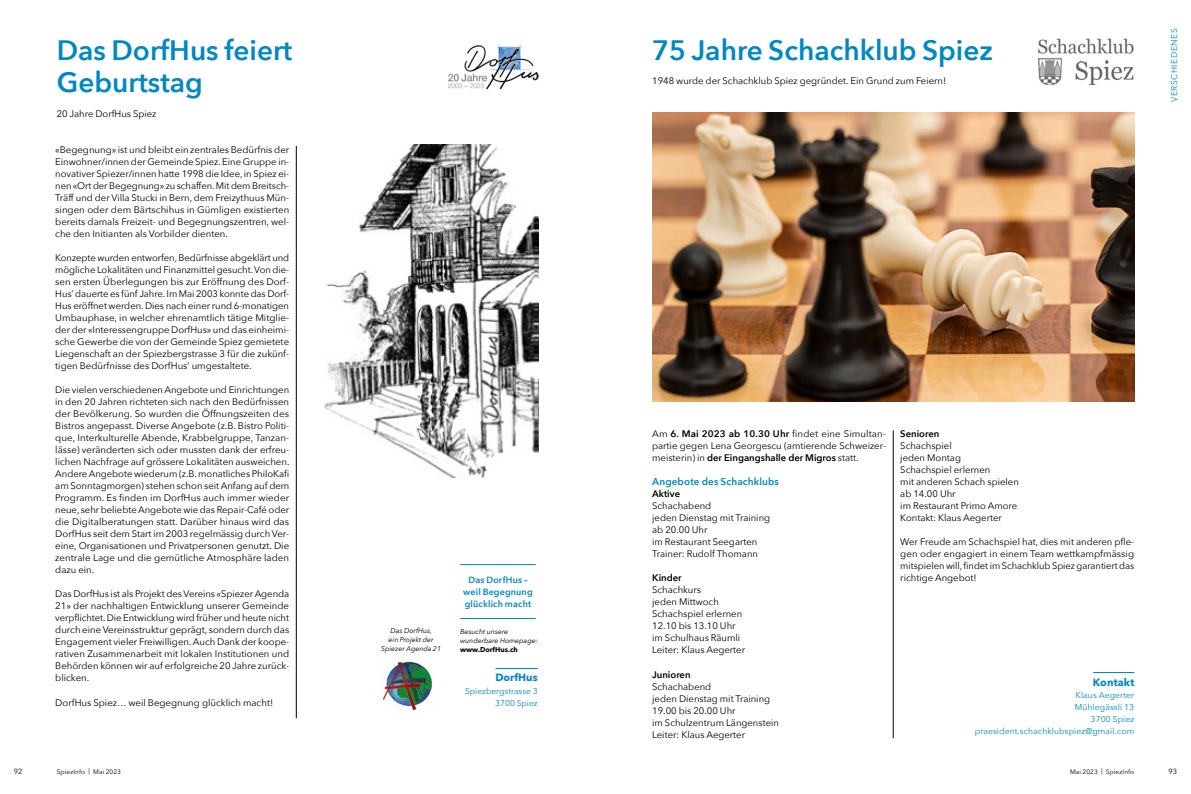
<style>
.page{position:relative;width:1191px;height:794px;background:#fff}
.page>*{position:absolute;margin:0;border:0;box-sizing:border-box;transform-origin:0 0}
.t1{font:600 28px/32px "Avenir Next";color:#0088c2}
.t2{font:700 10.5px "Avenir Next";color:#0088c2}
.t3{font:600 10px "Avenir Next";letter-spacing:.01em;color:#0088c2}
.t4{font:9.5px/12px "Avenir Next";color:#000;text-align:justify}
.t5{font:600 9.5px "Avenir Next";color:#000}
.t6{font:600 9px/12px "Avenir Next";letter-spacing:.015em;color:#0088c2;text-align:center}
.t7{font:8.5px/12px "Avenir Next";letter-spacing:.01em;color:#0088c2;text-align:right}
.t8{font:8.5px "Avenir Next";letter-spacing:.065em;color:#0088c2}
.t9{font:7.5px "Avenir Next";color:#000}
.t10{font:italic 7px/9px "Avenir Next";color:#000;text-align:center}
.t11{font:700 7px "Avenir Next";letter-spacing:-.005em;color:#000}
.t12{font:6.5px "Avenir Next";letter-spacing:.02em;color:#000}
.s1{font-weight:600}
</style>
<div class="page">
<hr style="left:296px;top:146px;width:1px;height:572px;background:#000">
<img style="left:324px;top:145px;width:215px;height:332px">
<img style="left:449px;top:43px;width:90px;height:47px">
<hr style="left:495px;top:668px;width:43px;height:1px;background:#0088c2">
<img style="left:383px;top:661px;width:50px;height:48px">
<hr style="left:460px;top:618px;width:76px;height:1px;background:#0088c2">
<hr style="left:460px;top:564px;width:76px;height:1px;background:#0088c2">
<hr style="left:893px;top:430px;width:1px;height:308px;background:#000">
<img style="left:652px;top:112px;width:482px;height:289px">
<hr style="left:1093px;top:672px;width:41px;height:1px;background:#0088c2">
<img style="left:1038px;top:39px;width:96px;height:45px">
<h1 class="t1" style="left:57px;top:34px;width:237px">Das DorfHus feiert<br>Geburtstag</h1>
<p class="t4" style="left:57px;top:107px;width:101px">20 Jahre DorfHus Spiez</p>
<p class="t4" style="left:55px;top:143px;width:235px">«Begegnung» ist und bleibt ein zentrales Bedürfnis der Einwohner/innen der Gemeinde Spiez. Eine Gruppe in&shy;novativer Spiezer/innen hatte 1998 die Idee, in Spiez ei&shy;nen «Ort der Begegnung» zu schaffen. Mit dem Breitsch-Träff und der Villa Stucki in Bern, dem Freizythuus Mün&shy;singen oder dem Bärtschihus in Gümligen existierten bereits damals Freizeit- und Begegnungszentren, wel&shy;che den Initianten als Vorbilder dienten.</p>
<p class="t4" style="left:55px;top:251px;width:235px">Konzepte wurden entworfen, Bedürfnisse abgeklärt und mögliche Lokalitäten und Finanzmittel gesucht. Von die&shy;sen ersten Überlegungen bis zur Eröffnung des Dorf-Hus’ dauerte es fünf Jahre. Im Mai 2003 konnte das Dorf-Hus eröffnet werden. Dies nach einer rund 6-monatigen Umbauphase, in welcher ehrenamtlich tätige Mitglie&shy;der der «Interessengruppe DorfHus» und das einheimi&shy;sche Gewerbe die von der Gemeinde Spiez gemietete Liegenschaft an der Spiezbergstrasse 3 für die zukünf&shy;tigen Bedürfnisse des DorfHus’ umgestaltete.</p>
<p class="t4" style="left:55px;top:383px;width:236px">Die vielen verschiedenen Angebote und Einrichtungen in den 20 Jahren richteten sich nach den Bedürfnissen der Bevölkerung. So wurden die Öffnungszeiten des Bistros angepasst. Diverse Angebote (z.B. Bistro Politi&shy;que, Interkulturelle Abende, Krabbelgruppe, Tanzan&shy;lässe) veränderten sich oder mussten dank der erfreu&shy;lichen Nachfrage auf grössere Lokalitäten ausweichen.<br>Andere Angebote wiederum (z.B. monatliches PhiloKafi am Sonntagmorgen) stehen schon seit Anfang auf dem Programm. Es finden im DorfHus auch immer wieder neue, sehr beliebte Angebote wie das Repair-Café oder die Digitalberatungen statt. Darüber hinaus wird das DorfHus seit dem Start im 2003 regelmässig durch Ver&shy;eine, Organisationen und Privatpersonen genutzt. Die zentrale Lage und die gemütliche Atmosphäre laden dazu ein.</p>
<p class="t4" style="left:55px;top:587px;width:235px">Das DorfHus ist als Projekt des Vereins «Spiezer Agenda 21» der nachhaltigen Entwicklung unserer Gemeinde verpflichtet. Die Entwicklung wird früher und heute nicht durch eine Vereinsstruktur geprägt, sondern durch das Engagement vieler Freiwilligen. Auch Dank der koope&shy;rativen Zusammenarbeit mit lokalen Institutionen und Behörden können wir auf erfolgreiche 20 Jahre zurück&shy;blicken.</p>
<p class="t4" style="left:55px;top:696px;width:219px">DorfHus Spiez… weil Begegnung glücklich macht!</p>
<p class="t10" style="left:381px;top:626px;width:61px">Das DorfHus,<br>ein Projekt der<br>Spiezer Agenda 21</p>
<p class="t6" style="left:463px;top:573px;width:71px">Das DorfHus – weil Begegnung glücklich macht</p>
<p class="t10" style="left:460px;top:626px;width:79px;text-align:left">Besucht unsere wunderbare Homepage:</p>
<p class="t11" style="left:460px;top:643px;width:59px">www.DorfHus.ch</p>
<p class="t2" style="left:495px;top:668px;width:44px">DorfHus</p>
<p class="t7" style="left:465px;top:684px;width:74px">Spiezbergstrasse 3<br>3700 Spiez</p>
<h1 class="t1" style="left:652px;top:34px;width:342px">75 Jahre Schachklub Spiez</h1>
<p class="t4" style="left:652px;top:75px;width:295px">1948 wurde der Schachklub Spiez gegründet. Ein Grund zum Feiern!</p>
<p class="t8" style="left:1167px;top:102px;width:75px;rotate:-90deg">VERSCHIEDENES</p>
<p class="t4" style="left:652px;top:427px;width:235px">Am <span class="s1">6. Mai 2023 ab 10.30 Uhr</span> findet eine Simultan&shy;partie gegen Lena Georgescu (amtierende Schweizer&shy;meisterin) in <span class="s1">der Eingangshalle der Migros</span> statt.</p>
<p class="t3" style="left:652px;top:473px;width:128px">Angebote des Schachklubs</p>
<p class="t5" style="left:652px;top:486px;width:29px">Aktive</p>
<p class="t4" style="left:652px;top:499px;width:119px;text-align:left">Schachabend<br>jeden Dienstag mit Training ab 20.00 Uhr<br>im Restaurant Seegarten<br>Trainer: Rudolf Thomann</p>
<p class="t5" style="left:652px;top:570px;width:31px">Kinder</p>
<p class="t4" style="left:652px;top:583px;width:94px;text-align:left">Schachkurs<br>jeden Mittwoch<br>Schachspiel erlernen<br>12.10 bis 13.10 Uhr im Schulhaus Räumli<br>Leiter: Klaus Aegerter</p>
<p class="t5" style="left:652px;top:666px;width:40px">Junioren</p>
<p class="t4" style="left:652px;top:680px;width:128px;text-align:left">Schachabend<br>jeden Dienstag mit Training<br>19.00 bis 20.00 Uhr<br>im Schulzentrum Längenstein<br>Leiter: Klaus Aegerter</p>
<p class="t5" style="left:900px;top:425px;width:41px">Senioren</p>
<p class="t4" style="left:900px;top:439px;width:120px;text-align:left">Schachspiel<br>jeden Montag<br>Schachspiel erlernen<br>mit anderen Schach spielen ab 14.00 Uhr<br>im Restaurant Primo Amore<br>Kontakt: Klaus Aegerter</p>
<p class="t4" style="left:900px;top:535px;width:235px">Wer Freude am Schachspiel hat, dies mit anderen pfle&shy;gen oder engagiert in einem Team wettkampfmässig mitspielen will, findet im Schachklub Spiez garantiert das richtige Angebot!</p>
<p class="t2" style="left:1093px;top:672px;width:43px">Kontakt</p>
<p class="t7" style="left:974px;top:688px;width:161px">Klaus Aegerter<br>Mühlegässli 13<br>3700 Spiez praesident.schachklubspiez@gmail.com</p>
<p class="t9" style="left:14px;top:764px;width:10px">92</p>
<p class="t12" style="left:57px;top:766px;width:66px">SpiezInfo | Mai 2023</p>
<p class="t12" style="left:1070px;top:766px;width:66px">Mai 2023 | SpiezInfo</p>
<p class="t9" style="left:1168px;top:764px;width:10px">93</p>
</div>
